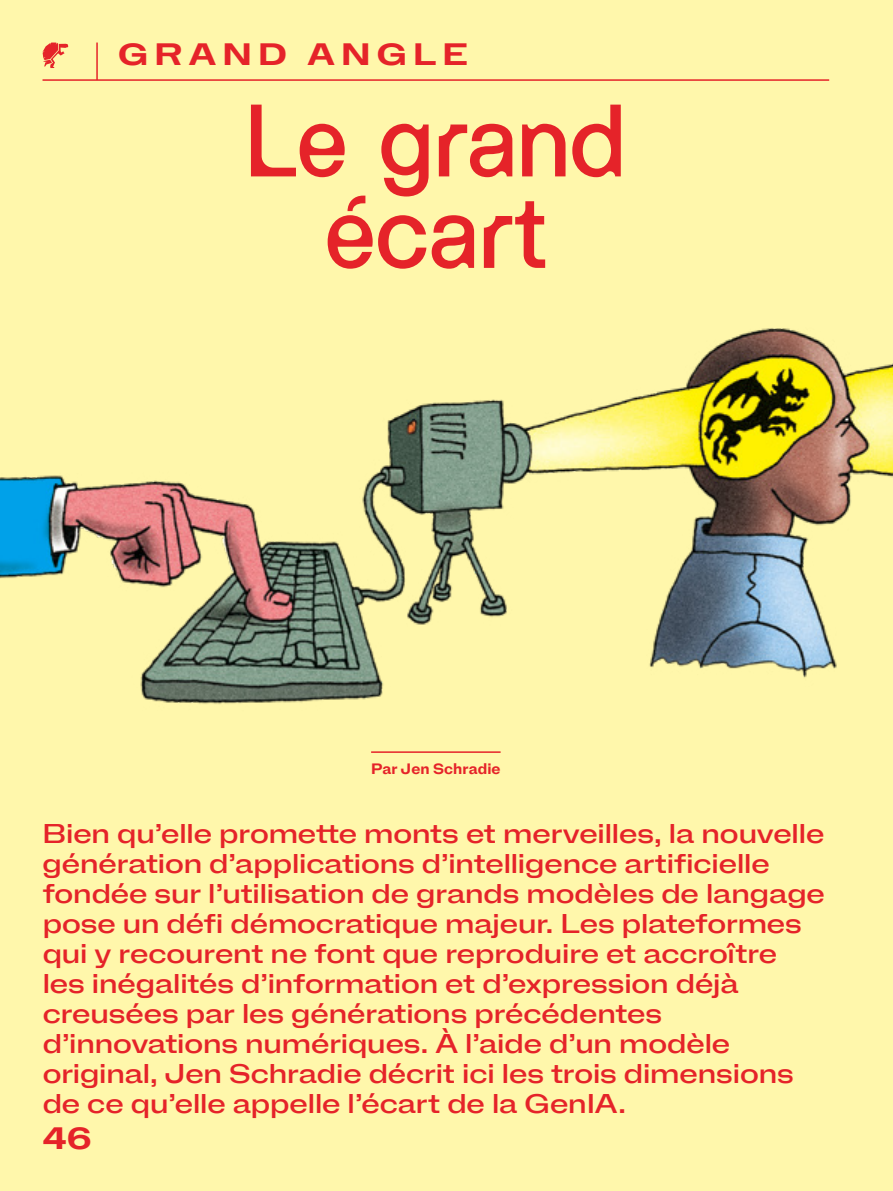
<style>
.page{position:relative;width:893px;height:1191px;background:#fff7ab}
.page>*{position:absolute;margin:0;border:0;box-sizing:border-box;transform-origin:0 0}
.t1{font:600 100.5px/91.5px "Haben Grotesk";letter-spacing:-.02em;color:#e52329;text-align:center}
.t2{font:31.5px "Na N Metrify A Wide Bld";letter-spacing:.2em;color:#e52329}
.t3{font:500 27px/30px "Na N Metrify A Wide";letter-spacing:-.005em;color:#e52329}
.t4{font:15px "Na N Metrify A Std Bld";letter-spacing:.005em;color:#e52329}
</style>
<div class="page">
<hr style="left:371px;top:751px;width:130px;height:2px;background:#e52329">
<img style="left:0;top:42px;width:893px;height:662px">
<hr style="left:96px;top:43px;width:2px;height:37px;background:#e52329">
<hr style="left:43px;top:79px;width:786px;height:2px;background:#e52329">
<svg style="left:43px;top:43px;width:25px;height:25px"></svg>
<p class="t2" style="left:118px;top:29px;width:351px">GRAND ANGLE</p>
<h1 class="t1" style="left:245px;top:104px;width:384px">Le grand écart</h1>
<p class="t4" style="left:371px;top:757px;width:131px">Par Jen Schradie</p>
<p class="t3" style="left:43px;top:818px;width:784px">Bien qu’elle promette monts et merveilles, la nouvelle génération d’applications d’intelligence artificielle fondée sur l’utilisation de grands modèles de langage pose un défi démocratique majeur. Les plateformes qui y recourent ne font que reproduire et accroître les inégalités d’information et d’expression déjà creusées par les générations précédentes d’innovations numériques. À l’aide d’un modèle original, Jen Schradie décrit ici les trois dimensions de ce qu’elle appelle l’écart de la GenIA.</p>
<p class="t2" style="left:43px;top:1113px;width:51px">46</p>
</div>
